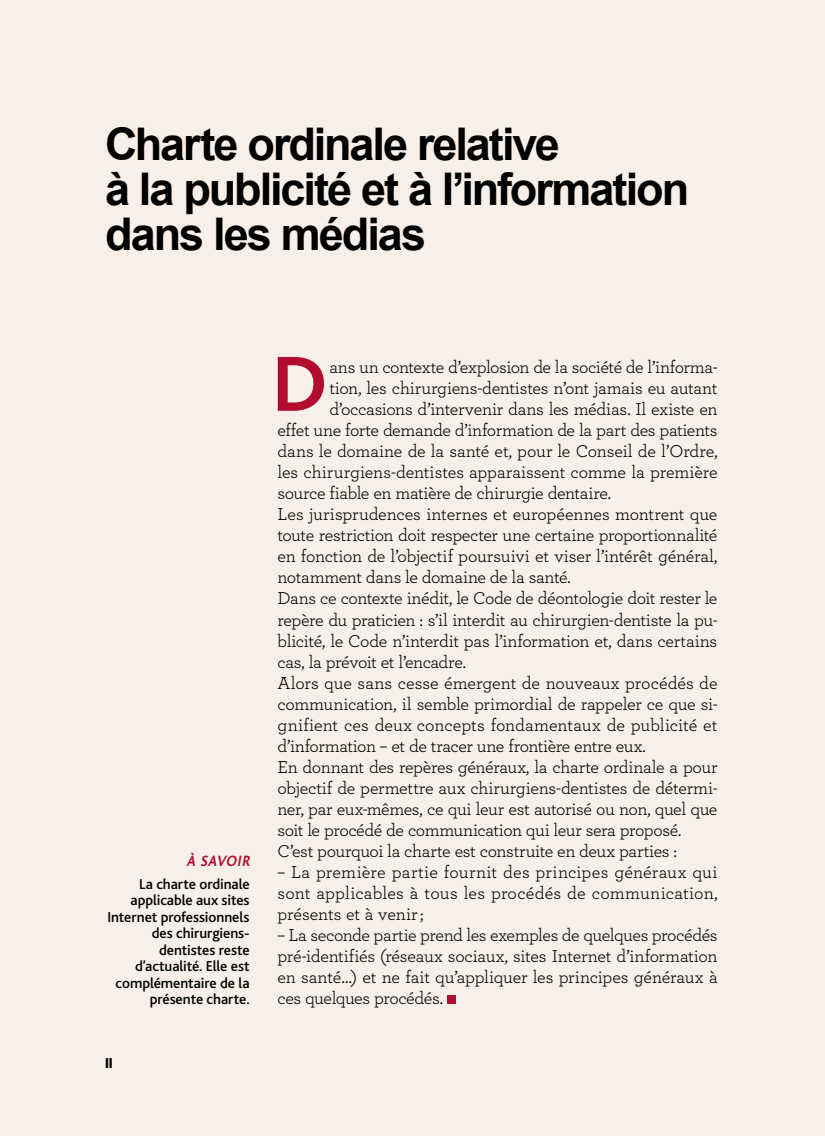
<style>
.page{position:relative;width:825px;height:1136px;background:#fff}
.page>*{position:absolute;margin:0;border:0;box-sizing:border-box;transform-origin:0 0}
.t1{font:700 81.75px "Bliss";color:#b10b2d}
.t2{font:700 45px/45px "Arial";letter-spacing:-.045em;color:#000}
.t3{font:18px/21px "Archer";letter-spacing:-.015em;color:#000;text-align:justify}
.t4{font:italic 700 15.6px "Bliss";color:#b10b2d;scale:.89 1}
.t5{font:500 15px/16.5px "Bliss";letter-spacing:-.005em;color:#000;text-align:right}
.t6{font:800 15px "Bliss";color:#000}
</style>
<div class="page">
<div style="left:0;top:0;width:825px;height:1135px;background:#f7efe8"></div>
<div style="left:447px;top:995px;width:8px;height:8px;background:#b10b2d"></div>
<h2 class="t2" style="left:105px;top:124px;width:586px">Charte ordinale relative<br>à la publicité et à l’information dans les médias</h2>
<p class="t4" style="left:187px;top:852px;width:76px">À SAVOIR</p>
<p class="t5" style="left:107px;top:875px;width:144px">La charte ordinale applicable aux sites<br>Internet professionnels des chirurgiens&shy;dentistes reste d’actualité. Elle est complémentaire de la présente charte.</p>
<p class="t6" style="left:105px;top:1055px;width:9px">II</p>
<h1 class="t1" style="left:272px;top:341px;width:56px">D</h1>
<p class="t3" style="left:329px;top:356px;width:390px">ans un contexte d’explosion de la société de l’informa-</p>
<p class="t3" style="left:329px;top:377px;width:390px">tion, les chirurgiens-dentistes n’ont jamais eu autant</p>
<p class="t3" style="left:329px;top:398px;width:390px">d’occasions d’intervenir dans les médias. Il existe en</p>
<p class="t3" style="left:277px;top:419px;width:442px">effet une forte demande d’information de la part des patients</p>
<p class="t3" style="left:277px;top:440px;width:442px">dans le domaine de la santé et, pour le Conseil de l’Ordre,</p>
<p class="t3" style="left:277px;top:461px;width:442px">les chirurgiens-dentistes apparaissent comme la première</p>
<p class="t3" style="left:277px;top:482px;width:335px">source fiable en matière de chirurgie dentaire.</p>
<p class="t3" style="left:277px;top:503px;width:442px">Les jurisprudences internes et européennes montrent que</p>
<p class="t3" style="left:277px;top:524px;width:442px">toute restriction doit respecter une certaine proportionnalité</p>
<p class="t3" style="left:277px;top:545px;width:442px">en fonction de l’objectif poursuivi et viser l’intérêt général,</p>
<p class="t3" style="left:277px;top:566px;width:295px">notamment dans le domaine de la santé.</p>
<p class="t3" style="left:277px;top:587px;width:442px">Dans ce contexte inédit, le Code de déontologie doit rester le</p>
<p class="t3" style="left:277px;top:608px;width:442px">repère du praticien : s’il interdit au chirurgien-dentiste la pu-</p>
<p class="t3" style="left:277px;top:629px;width:441px">blicité, le Code n’interdit pas l’information et, dans certains</p>
<p class="t3" style="left:277px;top:650px;width:190px">cas, la prévoit et l’encadre.</p>
<p class="t3" style="left:277px;top:671px;width:442px">Alors que sans cesse émergent de nouveaux procédés de</p>
<p class="t3" style="left:277px;top:692px;width:442px">communication, il semble primordial de rappeler ce que si-</p>
<p class="t3" style="left:277px;top:713px;width:442px">gnifient ces deux concepts fondamentaux de publicité et</p>
<p class="t3" style="left:277px;top:734px;width:370px">d’information – et de tracer une frontière entre eux.</p>
<p class="t3" style="left:277px;top:755px;width:442px">En donnant des repères généraux, la charte ordinale a pour</p>
<p class="t3" style="left:277px;top:776px;width:442px">objectif de permettre aux chirurgiens-dentistes de détermi-</p>
<p class="t3" style="left:277px;top:797px;width:442px">ner, par eux-mêmes, ce qui leur est autorisé ou non, quel que</p>
<p class="t3" style="left:277px;top:818px;width:405px">soit le procédé de communication qui leur sera proposé.</p>
<p class="t3" style="left:277px;top:839px;width:401px">C’est pourquoi la charte est construite en deux parties :</p>
<p class="t3" style="left:277px;top:860px;width:442px">– La première partie fournit des principes généraux qui sont applicables à tous les procédés de communication, présents et à venir ;</p>
<p class="t3" style="left:277px;top:923px;width:442px">– La seconde partie prend les exemples de quelques procédés pré-identifiés (réseaux sociaux, sites Internet d’information en santé…) et ne fait qu’appliquer les principes généraux à ces quelques procédés.</p>
</div>
